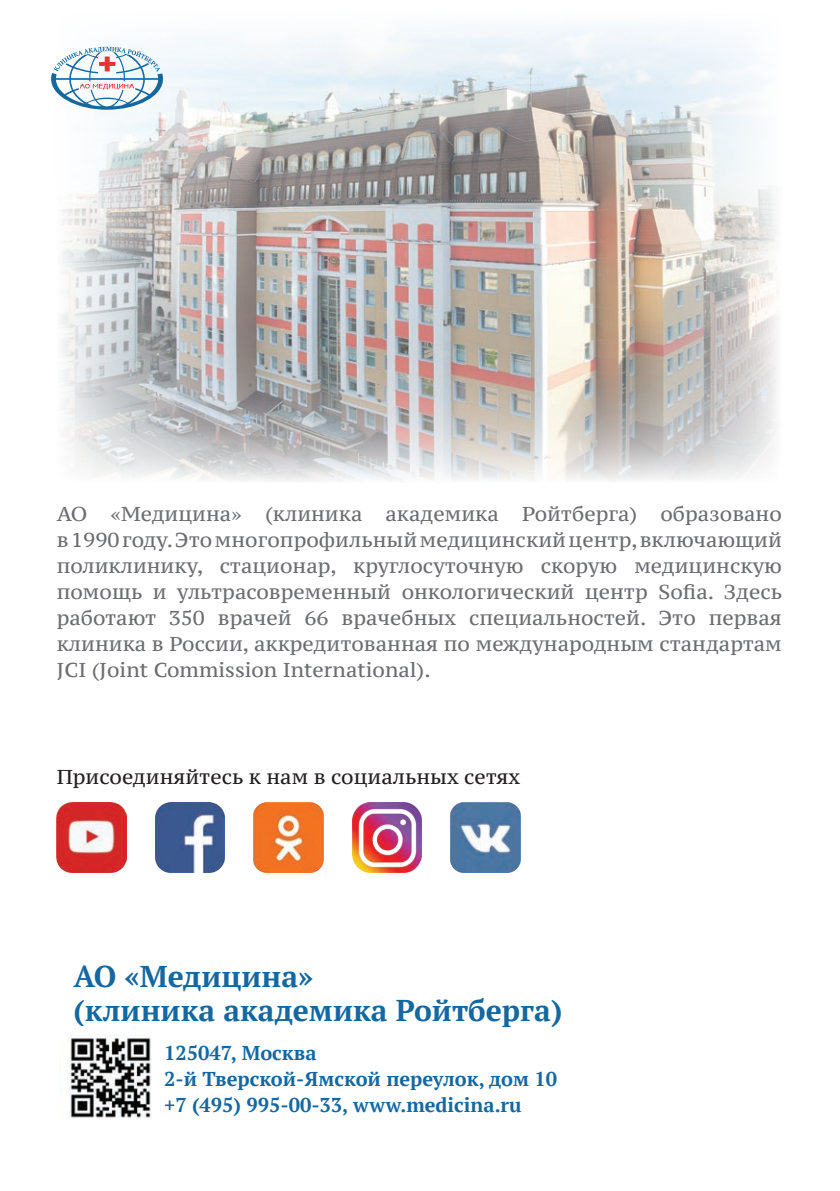
<style>
.page{position:relative;width:840px;height:1191px;background:#fff}
.page>*{position:absolute;margin:0;border:0;box-sizing:border-box;transform-origin:0 0}
.t1{font:700 30px/34px "PT Serif";color:#1567a0}
.t2{font:20px/26px "PT Serif Caption";color:#6c6d70;text-align:justify}
.t3{font:700 20px "PT Serif";color:#1567a0}
.t4{font:20px "PT Serif Caption";color:#231f20}
</style>
<div class="page">
<img style="left:67px;top:1035px;width:84px;height:84px">
<img style="left:61px;top:26px;width:717px;height:455px">
<img style="left:57px;top:803px;width:69px;height:69px">
<img style="left:155px;top:803px;width:70px;height:69px">
<img style="left:253px;top:803px;width:70px;height:69px">
<img style="left:352px;top:803px;width:69px;height:69px">
<img style="left:450px;top:803px;width:70px;height:69px">
<svg style="left:51px;top:47px;width:112px;height:63px"></svg>
<p class="t2" style="left:57px;top:500px;width:726px">АО «Медицина» (клиника академика Ройтберга) образовано в 1990 году. Это многопрофильный медицинский центр, включающий поликлинику, стационар, круглосуточную скорую медицинскую помощь и ультрасовременный онкологический центр Sofia. Здесь работают 350 врачей 66 врачебных специальностей. Это первая клиника в России, аккредитованная по международным стандартам JCI (Joint Commission International).</p>
<p class="t4" style="left:57px;top:763px;width:464px">Присоединяйтесь к нам в социальных сетях</p>
<p class="t1" style="left:73px;top:958px;width:490px">АО «Медицина»<br>(клиника академика Ройтберга)</p>
<p class="t3" style="left:164px;top:1039px;width:154px">125047, Москва</p>
<p class="t3" style="left:164px;top:1065px;width:394px">2-й Тверской-Ямской переулок, дом 10</p>
<p class="t3" style="left:164px;top:1091px;width:359px">+7 (495) 995-00-33, www.medicina.ru</p>
</div>
